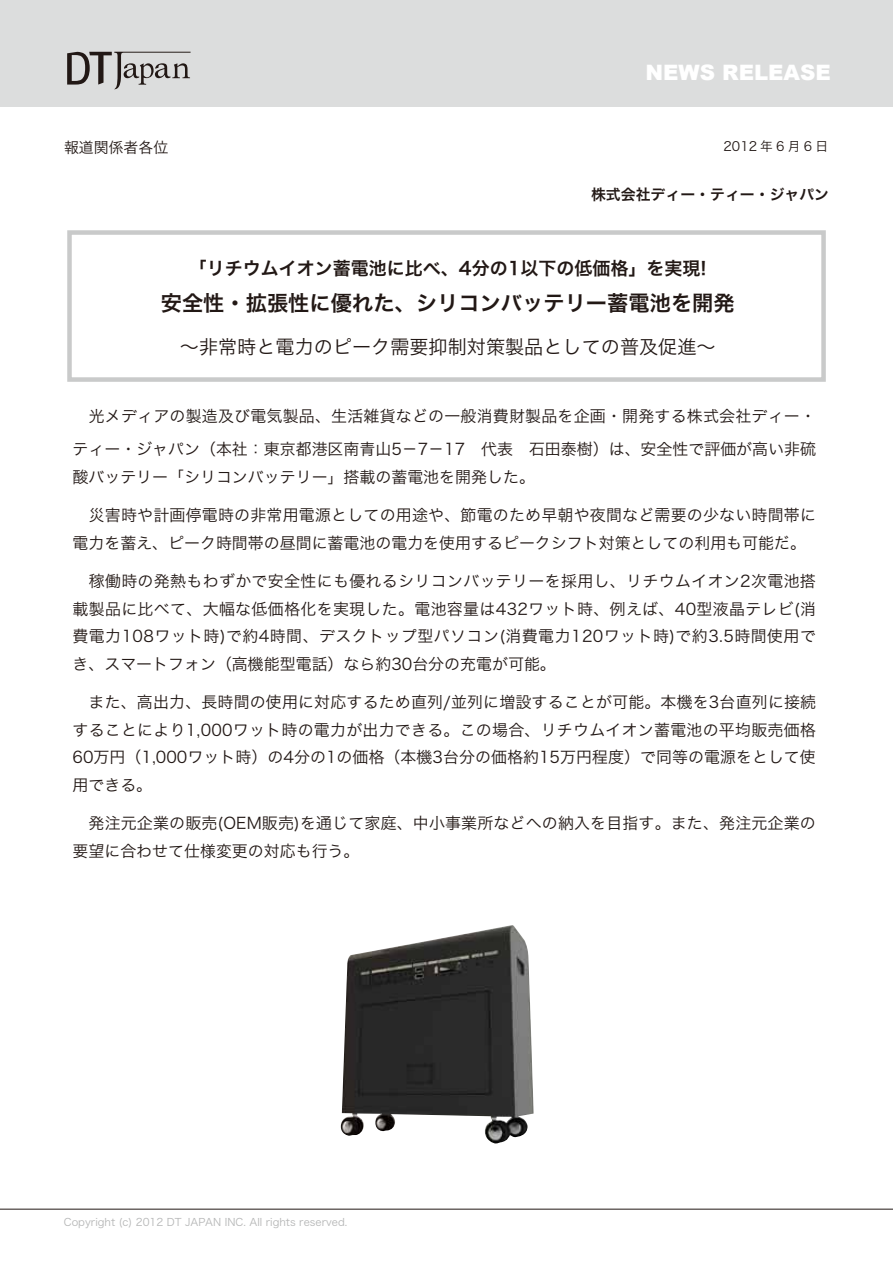
<style>
.page{position:relative;width:893px;height:1263px;background:#fff}
.page>*{position:absolute;margin:0;border:0;box-sizing:border-box;transform-origin:0 0}
.t1{font:21.3px "Hira Kaku Pro W6";color:#221815}
.t2{font:900 21.3px "Arial";color:#fff}
.t3{font:19.2px "Hira Kaku Pro W3";color:#221815}
.t4{font:18px "Hira Kaku Pro W6";color:#221815}
.t5{font:15.9px/27.6px "Hira Kaku Pro W3";letter-spacing:.005em;color:#221815}
.t6{font:14.85px "Hira Kaku Pro W6";color:#221815}
.t7{font:14.85px "Hira Kaku Pro W3";color:#221815}
.t8{font:12.75px "Hira Kaku Pro W3";letter-spacing:.25em;color:#221815}
.t9{font:10.5px "Hira Kaku Pro W3";color:#b5b6b6}
</style>
<div class="page">
<div style="left:67px;top:230px;width:759px;height:152px;border:4px solid #c9caca"></div>
<div style="left:0;top:0;width:893px;height:106px;background:#dcdddd"></div>
<svg style="left:67px;top:52px;width:124px;height:37px"></svg>
<img style="left:341px;top:925px;width:193px;height:218px">
<hr style="left:0;top:1209px;width:893px;height:1px;background:#221815">
<h1 class="t2" style="left:645px;top:60px;width:187px">NEWS RELEASE</h1>
<p class="t7" style="left:64px;top:134px;width:106px">報道関係者各位</p>
<p class="t8" style="left:724px;top:135px;width:106px">2012年6月6日</p>
<p class="t6" style="left:591px;top:181px;width:240px">株式会社ディー・ティー・ジャパン</p>
<p class="t4" style="left:189px;top:252px;width:519px">「リチウムイオン蓄電池に比べ、4分の1以下の低価格」を実現!</p>
<h1 class="t1" style="left:161px;top:283px;width:576px">安全性・拡張性に優れた、シリコンバッテリー蓄電池を開発</h1>
<p class="t3" style="left:180px;top:330px;width:537px">～非常時と電力のピーク需要抑制対策製品としての普及促進～</p>
<p class="t5" style="left:73px;top:398px;width:745px;line-height:33px;text-align:right">光メディアの製造及び電気製品、生活雑貨などの一般消費財製品を企画・開発する株式会社ディー・ティー・ジャパン（本社：東京都港区南青山5－7－17　代表 石田泰樹）は、安全性で評価が高い非硫</p>
<p class="t5" style="left:73px;top:462px;width:464px">酸バッテリー「シリコンバッテリー」搭載の蓄電池を開発した。</p>
<p class="t5" style="left:73px;top:500px;width:745px">　災害時や計画停電時の非常用電源としての用途や、節電のため早朝や夜間など需要の少ない時間帯に電力を蓄え、ピーク時間帯の昼間に蓄電池の電力を使用するピークシフト対策としての利用も可能だ。</p>
<p class="t5" style="left:73px;top:566px;width:745px;text-align:justify">　稼働時の発熱もわずかで安全性にも優れるシリコンバッテリーを採用し、リチウムイオン2次電池搭載製品に比べて、大幅な低価格化を実現した。電池容量は432ワット時、例えば、40型液晶テレビ(消費電力108ワット時)で約4時間、デスクトップ型パソコン(消費電力120ワット時)で約3.5時間使用でき、スマートフォン（高機能型電話）なら約30台分の充電が可能。</p>
<p class="t5" style="left:73px;top:687px;width:745px;text-align:justify">　また、高出力、長時間の使用に対応するため直列/並列に増設することが可能。本機を3台直列に接続することにより1,000ワット時の電力が出力できる。この場合、リチウムイオン蓄電池の平均販売価格60万円（1,000ワット時）の4分の1の価格（本機3台分の価格約15万円程度）で同等の電源をとして使用できる。</p>
<p class="t5" style="left:73px;top:808px;width:745px">　発注元企業の販売(OEM販売)を通じて家庭、中小事業所などへの納入を目指す。また、発注元企業の要望に合わせて仕様変更の対応も行う。</p>
<p class="t9" style="left:64px;top:1213px;width:285px">Copyright (c) 2012 DT JAPAN INC. All rights reserved.</p>
</div>
